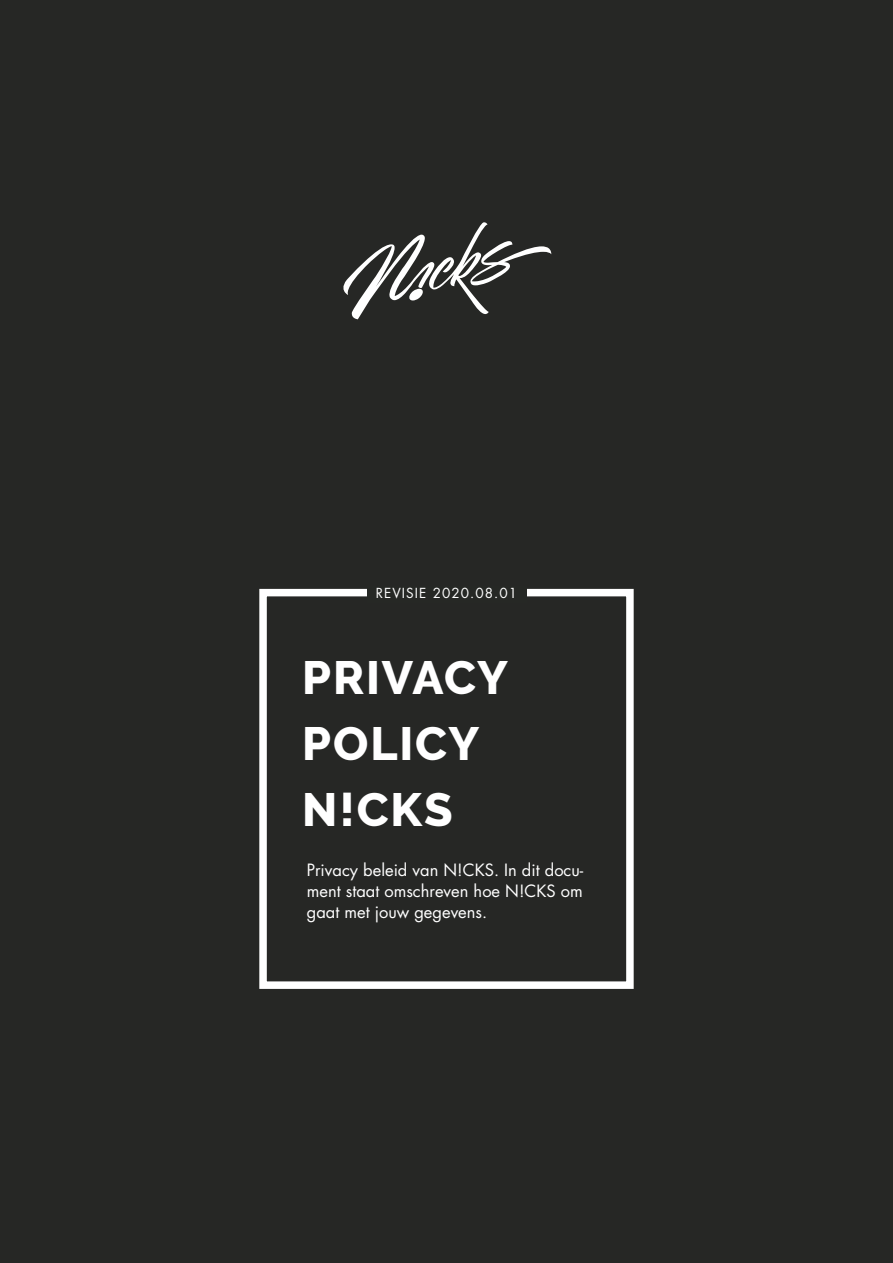
<style>
.page{position:relative;width:893px;height:1263px;background:#262725}
.page>*{position:absolute;margin:0;border:0;box-sizing:border-box;transform-origin:0 0}
.Title{font:800 46.5px "Raleway";letter-spacing:.04em;color:#fff}
.Body_Text_-_Align_Le{font:16.5px/21px "Futura Std";color:#fff;text-align:justify}
.Subhead_-_Align_Cent{font:13.5px "Futura Std";letter-spacing:.08em;color:#fff}
</style>
<div class="page">
<svg style="left:343px;top:222px;width:208px;height:97px"></svg>
<div style="left:259px;top:589px;width:375px;height:400px;border:8px solid #fff"></div>
<div style="left:367px;top:586px;width:159px;height:17px;background:#262825"></div>
<p class="Subhead_-_Align_Cent" style="left:376px;top:584px;width:143px">REVISIE 2020.08.01</p>
<p class="Title" style="left:302px;top:651px;width:207px">PRIVACY</p>
<p class="Title" style="left:302px;top:717px;width:178px">POLICY</p>
<p class="Title" style="left:302px;top:783px;width:152px">N!CKS</p>
<p class="Body_Text_-_Align_Le" style="left:307px;top:859px;width:278px">Privacy beleid van N!CKS. In dit docu&shy;ment staat omschreven hoe N!CKS om gaat met jouw gegevens.</p>
</div>
